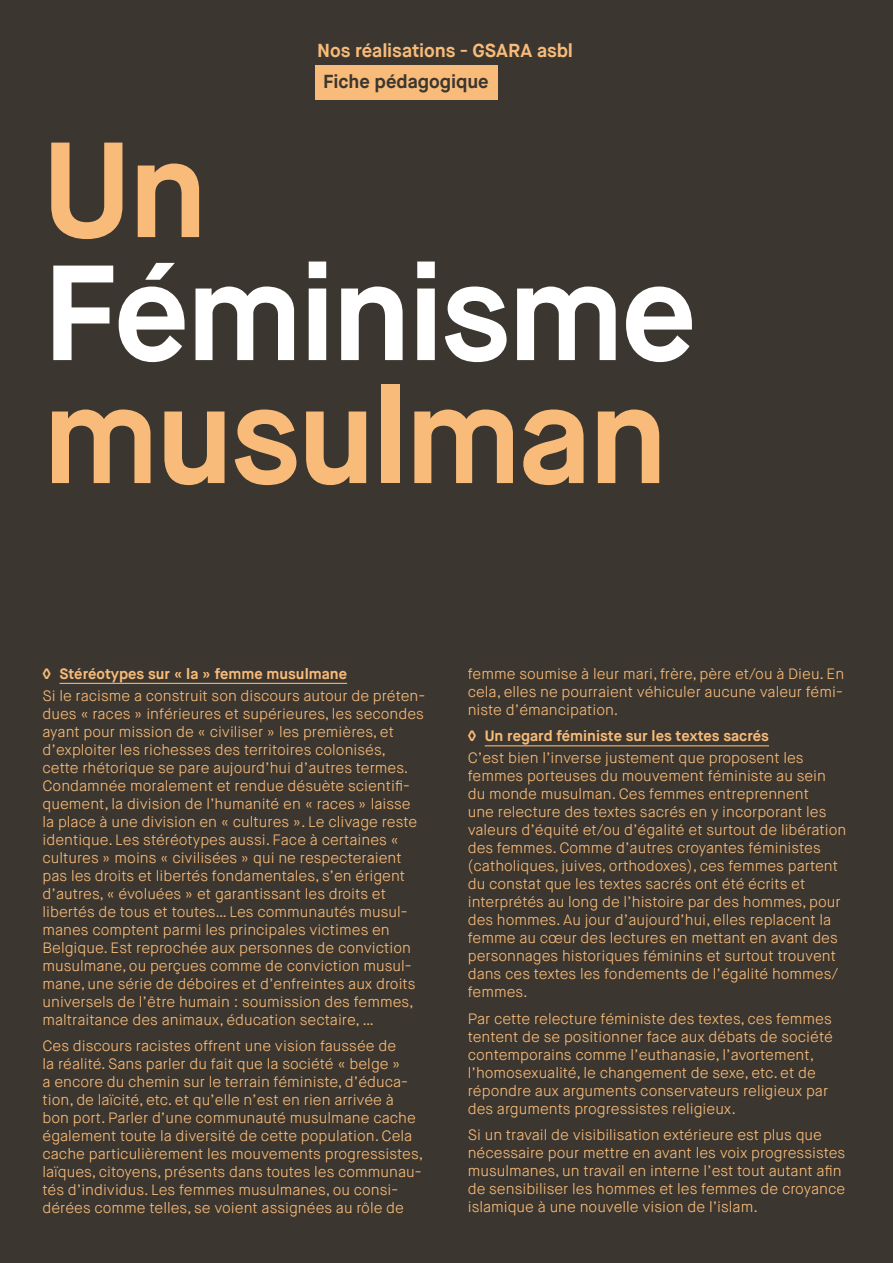
<style>
.page{position:relative;width:893px;height:1263px;background:#3b362f}
.page>*{position:absolute;margin:0;border:0;box-sizing:border-box;transform-origin:0 0}
.t1{font:700 135px "Maison Neue";letter-spacing:-.025em;color:#f8bb7a}
.t2{font:700 135px "Maison Neue";letter-spacing:-.025em;color:#fff}
.t3{font:700 18.9px "Maison Neue";letter-spacing:-.005em;color:#f8bb7a}
.t4{font:700 18.9px "Maison Neue";letter-spacing:-.005em;color:#3b362f}
.t5{font:300 15px/18px "Maison Neue";color:#f8bb7a}
.t6{font:700 15px "Maison Neue";color:#f8bb7a}
</style>
<div class="page">
<div style="left:315px;top:66px;width:182px;height:34px;background:#f8bb7a"></div>
<hr style="left:60px;top:683px;width:287px;height:1px;background:#f8bb7a">
<hr style="left:485px;top:745px;width:284px;height:1px;background:#f8bb7a">
<p class="t3" style="left:317px;top:39px;width:257px">Nos réalisations - GSARA asbl</p>
<p class="t4" style="left:323px;top:70px;width:167px">Fiche pédagogique</p>
<h1 class="t1" style="left:43px;top:104px;width:167px">Un</h1>
<h1 class="t2" style="left:43px;top:227px;width:656px">Féminisme</h1>
<h1 class="t1" style="left:43px;top:350px;width:627px">musulman</h1>
<p class="t6" style="left:43px;top:664px;width:306px">◊ Stéréotypes sur « la » femme musulmane</p>
<p class="t5" style="left:43px;top:687px;width:384px">Si le racisme a construit son discours autour de préten&shy;dues « races » inférieures et supérieures, les secondes ayant pour mission de « civiliser » les premières, et d’exploiter les richesses des territoires colonisés, cette rhétorique se pare aujourd’hui d’autres termes.<br>Condamnée moralement et rendue désuète scientifi&shy;quement, la division de l’humanité en « races » laisse la place à une division en « cultures ». Le clivage reste identique. Les stéréotypes aussi. Face à certaines « cultures » moins « civilisées » qui ne respecteraient pas les droits et libertés fondamentales, s’en érigent d’autres, « évoluées » et garantissant les droits et libertés de tous et toutes… Les communautés musul&shy;manes comptent parmi les principales victimes en Belgique. Est reprochée aux personnes de conviction musulmane, ou perçues comme de conviction musul&shy;mane, une série de déboires et d’enfreintes aux droits universels de l’être humain : soumission des femmes, maltraitance des animaux, éducation sectaire, …</p>
<p class="t5" style="left:43px;top:1037px;width:382px">Ces discours racistes offrent une vision faussée de<br>la réalité. Sans parler du fait que la société « belge »<br>a encore du chemin sur le terrain féministe, d’éduca&shy;tion, de laïcité, etc. et qu’elle n’est en rien arrivée à bon port. Parler d’une communauté musulmane cache également toute la diversité de cette population. Cela cache particulièrement les mouvements progressistes, laïques, citoyens, présents dans toutes les communau&shy;tés d’individus. Les femmes musulmanes, ou consi&shy;dérées comme telles, se voient assignées au rôle de</p>
<p class="t5" style="left:468px;top:664px;width:378px;text-align:justify">femme soumise à leur mari, frère, père et/ou à Dieu. En cela, elles ne pourraient véhiculer aucune valeur fémi&shy;niste d’émancipation.</p>
<p class="t6" style="left:468px;top:726px;width:303px">◊ Un regard féministe sur les textes sacrés</p>
<p class="t5" style="left:468px;top:749px;width:380px">C’est bien l’inverse justement que proposent les femmes porteuses du mouvement féministe au sein du monde musulman. Ces femmes entreprennent<br>une relecture des textes sacrés en y incorporant les valeurs d’équité et/ou d’égalité et surtout de libération des femmes. Comme d’autres croyantes féministes (catholiques, juives, orthodoxes), ces femmes partent du constat que les textes sacrés ont été écrits et interprétés au long de l’histoire par des hommes, pour des hommes. Au jour d’aujourd’hui, elles replacent la femme au cœur des lectures en mettant en avant des personnages historiques féminins et surtout trouvent dans ces textes les fondements de l’égalité hommes/ femmes.</p>
<p class="t5" style="left:468px;top:1010px;width:367px">Par cette relecture féministe des textes, ces femmes tentent de se positionner face aux débats de société contemporains comme l’euthanasie, l’avortement, l’homosexualité, le changement de sexe, etc. et de répondre aux arguments conservateurs religieux par des arguments progressistes religieux.</p>
<p class="t5" style="left:468px;top:1126px;width:379px">Si un travail de visibilisation extérieure est plus que nécessaire pour mettre en avant les voix progressistes musulmanes, un travail en interne l’est tout autant afin de sensibiliser les hommes et les femmes de croyance islamique à une nouvelle vision de l’islam.</p>
</div>
